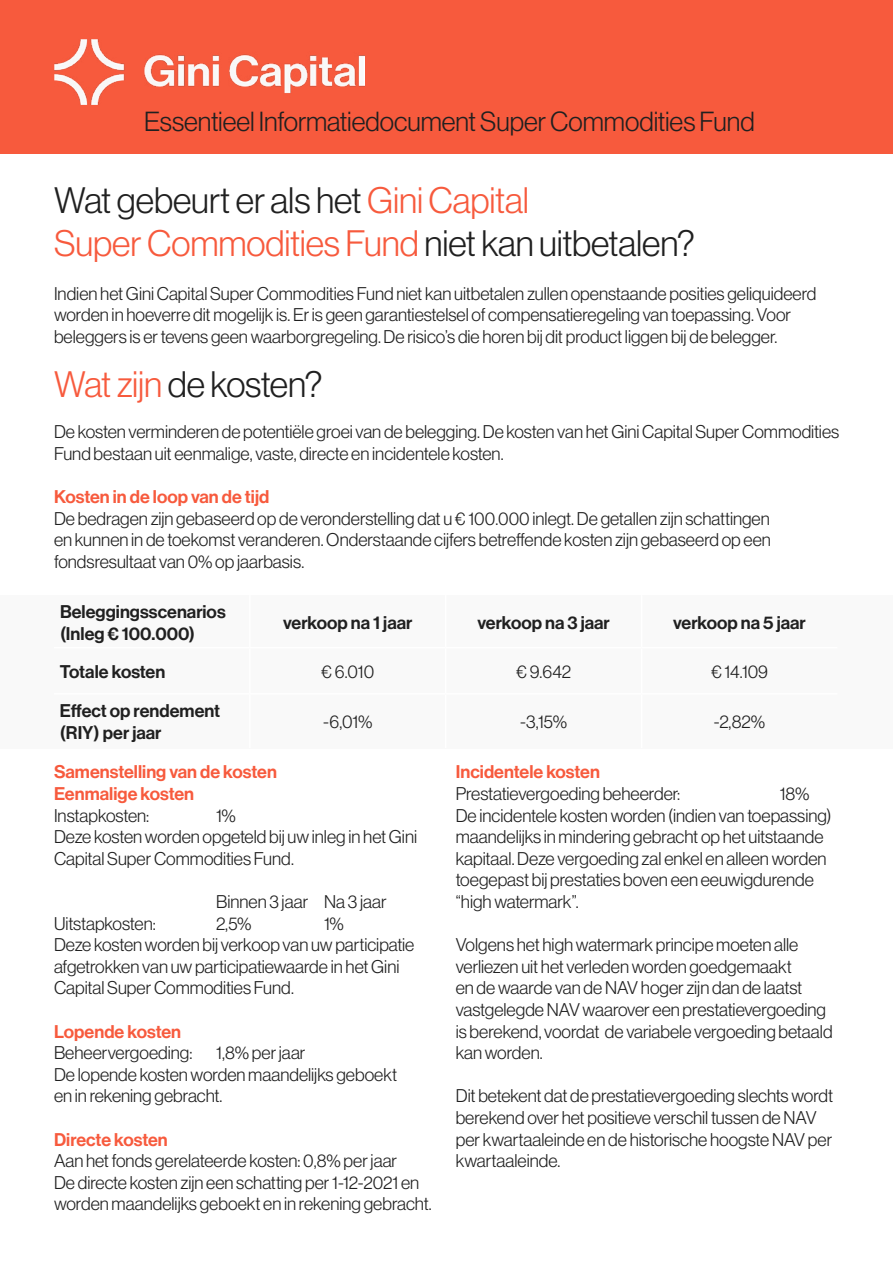
<style>
.page{position:relative;width:893px;height:1263px;background:#fff}
.page>*{position:absolute;margin:0;border:0;box-sizing:border-box;transform-origin:0 0}
.t1{font:300 36px/43.2px "Neue Haas Display";letter-spacing:-.005em;color:#202020}
.t2{font:300 27px "Neue Haas Display";color:#202020}
.t3{font:300 18px/21.6px "Neue Haas Display";color:#202020}
.t4{font:18px/21.6px "Neue Haas Display Mediu";color:#202020}
.t5{font:18px/21.6px "Neue Haas Display Mediu";color:#f75a3d}
.s1{color:#f75a3d}
</style>
<div class="page">
<div style="left:0;top:0;width:893px;height:153px;background:#f75a3d"></div>
<img style="left:54px;top:39px;width:311px;height:65px">
<div style="left:0;top:595px;width:893px;height:154px;background:#f9f9f9"></div>
<hr style="left:249px;top:595px;width:2px;height:52px;background:#fff">
<hr style="left:445px;top:595px;width:1px;height:52px;background:#fff">
<hr style="left:641px;top:595px;width:1px;height:52px;background:#fff">
<hr style="left:54px;top:647px;width:196px;height:1px;background:#fff">
<hr style="left:250px;top:647px;width:196px;height:1px;background:#fff">
<hr style="left:249px;top:648px;width:2px;height:45px;background:#fff">
<hr style="left:446px;top:647px;width:196px;height:1px;background:#fff">
<hr style="left:445px;top:648px;width:1px;height:45px;background:#fff">
<hr style="left:642px;top:647px;width:195px;height:1px;background:#fff">
<hr style="left:641px;top:648px;width:1px;height:45px;background:#fff">
<hr style="left:54px;top:693px;width:196px;height:2px;background:#fff">
<hr style="left:250px;top:693px;width:196px;height:2px;background:#fff">
<hr style="left:249px;top:695px;width:2px;height:53px;background:#fff">
<hr style="left:446px;top:693px;width:196px;height:2px;background:#fff">
<hr style="left:445px;top:695px;width:1px;height:53px;background:#fff">
<hr style="left:642px;top:693px;width:195px;height:2px;background:#fff">
<hr style="left:641px;top:695px;width:1px;height:53px;background:#fff">
<h2 class="t2" style="left:144px;top:106px;width:612px">Essentieel Informatiedocument Super Commodities Fund</h2>
<h1 class="t1" style="left:54px;top:179px;width:643px">Wat gebeurt er als het <span class="s1">Gini Capital<br>Super Commodities Fund</span> niet kan uitbetalen?</h1>
<p class="t3" style="left:54px;top:283px;width:764px">Indien het Gini Capital Super Commodities Fund niet kan uitbetalen zullen openstaande posities geliquideerd worden in hoeverre dit mogelijk is. Er is geen garantiestelsel of compensatieregeling van toepassing. Voor beleggers is er tevens geen waarborgregeling. De risico’s die horen bij dit product liggen bij de belegger.</p>
<h1 class="t1" style="left:54px;top:362px;width:270px"><span class="s1">Wat zijn</span> de kosten?</h1>
<p class="t3" style="left:54px;top:421px;width:787px">De kosten verminderen de potentiële groei van de belegging. De kosten van het Gini Capital Super Commodities<br>Fund bestaan uit eenmalige, vaste, directe en incidentele kosten.</p>
<p class="t5" style="left:54px;top:486px;width:217px">Kosten in de loop van de tijd</p>
<p class="t3" style="left:54px;top:507px;width:718px;text-align:justify">De bedragen zijn gebaseerd op de veronderstelling dat u € 100.000 inlegt. De getallen zijn schattingen en kunnen in de toekomst veranderen. Onderstaande cijfers betreffende kosten zijn gebaseerd op een fondsresultaat van 0% op jaarbasis.</p>
<p class="t4" style="left:60px;top:601px;width:167px">Beleggingsscenarios (Inleg € 100.000)</p>
<p class="t4" style="left:283px;top:612px;width:131px">verkoop na 1 jaar</p>
<p class="t4" style="left:477px;top:612px;width:134px">verkoop na 3 jaar</p>
<p class="t4" style="left:673px;top:612px;width:134px">verkoop na 5 jaar</p>
<p class="t4" style="left:60px;top:661px;width:107px">Totale kosten</p>
<p class="t3" style="left:321px;top:661px;width:55px">€ 6.010</p>
<p class="t3" style="left:516px;top:661px;width:56px">€ 9.642</p>
<p class="t3" style="left:711px;top:661px;width:59px">€ 14.109</p>
<p class="t4" style="left:60px;top:701px;width:162px">Effect op rendement (RIY) per jaar</p>
<p class="t3" style="left:323px;top:711px;width:51px">-6,01%</p>
<p class="t3" style="left:520px;top:711px;width:48px">-3,15%</p>
<p class="t3" style="left:714px;top:711px;width:53px">-2,82%</p>
<p class="t5" style="left:54px;top:761px;width:224px">Samenstelling van de kosten<br>Eenmalige kosten</p>
<p class="t3" style="left:54px;top:804px;width:97px">Instapkosten:</p>
<p class="t3" style="left:54px;top:804px;width:365px;text-indent:162px">1%<br>Deze kosten worden opgeteld bij uw inleg in het Gini<br>Capital Super Commodities Fund.</p>
<p class="t3" style="left:216px;top:891px;width:172px">Binnen 3 jaar Na 3 jaar</p>
<p class="t3" style="left:54px;top:912px;width:103px">Uitstapkosten:</p>
<p class="t3" style="left:216px;top:912px;width:37px">2,5%</p>
<p class="t3" style="left:54px;top:912px;width:362px;text-indent:270px">1%<br>Deze kosten worden bij verkoop van uw participatie afgetrokken van uw participatiewaarde in het Gini Capital Super Commodities Fund.</p>
<p class="t5" style="left:54px;top:1021px;width:129px">Lopende kosten</p>
<p class="t3" style="left:54px;top:1042px;width:140px">Beheervergoeding:</p>
<p class="t3" style="left:54px;top:1042px;width:345px;text-indent:162px">1,8% per jaar<br>De lopende kosten worden maandelijks geboekt en in rekening gebracht.</p>
<p class="t5" style="left:54px;top:1129px;width:115px">Directe kosten</p>
<p class="t3" style="left:54px;top:1150px;width:379px">Aan het fonds gerelateerde kosten: 0,8% per jaar<br>De directe kosten zijn een schatting per 1-12-2021 en worden maandelijks geboekt en in rekening gebracht.</p>
<p class="t5" style="left:456px;top:761px;width:146px">Incidentele kosten</p>
<p class="t3" style="left:456px;top:783px;width:226px">Prestatievergoeding beheerder:</p>
<p class="t3" style="left:456px;top:783px;width:377px;text-indent:324px">18% De incidentele kosten worden (indien van toepassing) maandelijks in mindering gebracht op het uitstaande kapitaal. Deze vergoeding zal enkel en alleen worden toegepast bij prestaties boven een eeuwigdurende “high watermark”.</p>
<p class="t3" style="left:456px;top:934px;width:378px">Volgens het high watermark principe moeten alle verliezen uit het verleden worden goedgemaakt<br>en de waarde van de NAV hoger zijn dan de laatst vastgelegde NAV waarover een prestatievergoeding is berekend, voordat de variabele vergoeding betaald kan worden.</p>
<p class="t3" style="left:456px;top:1085px;width:379px">Dit betekent dat de prestatievergoeding slechts wordt berekend over het positieve verschil tussen de NAV per kwartaaleinde en de historische hoogste NAV per kwartaaleinde.</p>
</div>
